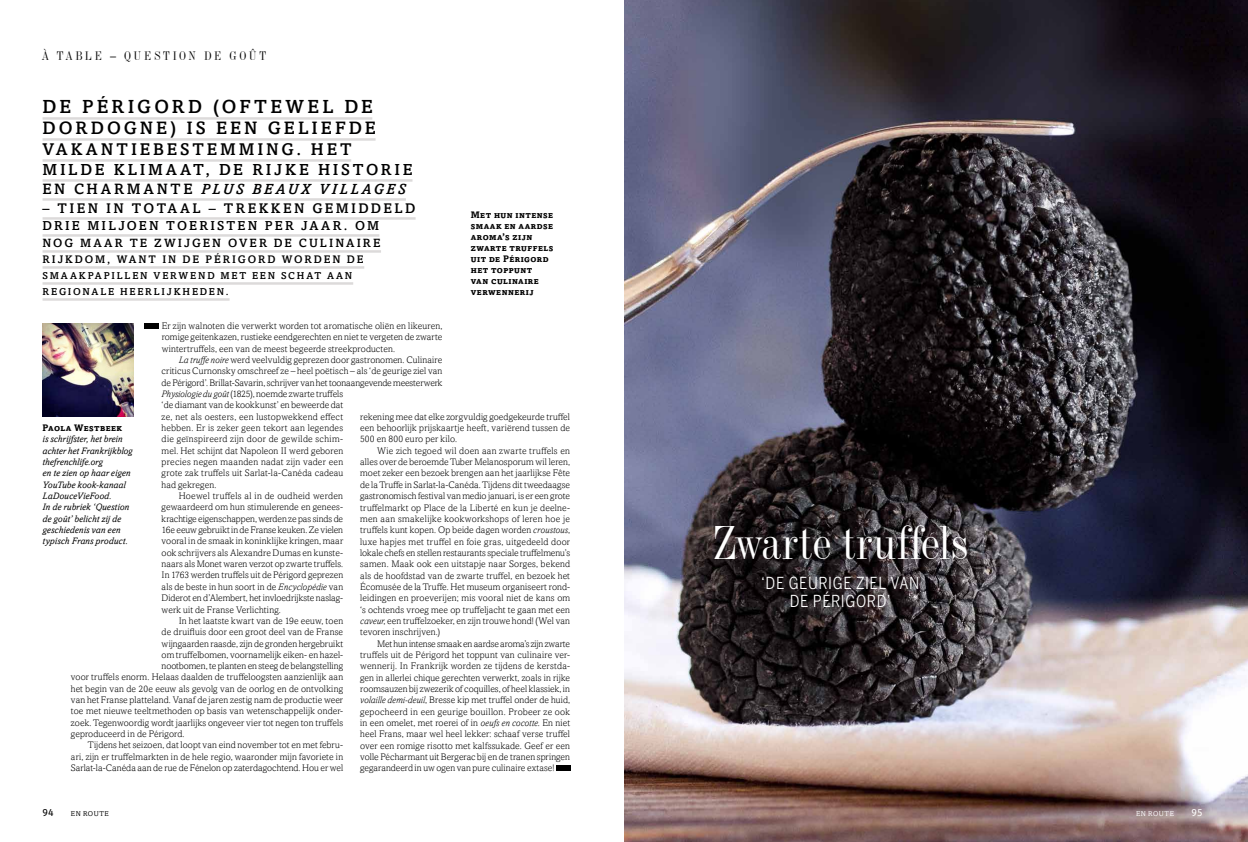
<style>
.page{position:relative;width:1248px;height:842px;background:#fff}
.page>*{position:absolute;margin:0;border:0;box-sizing:border-box;transform-origin:0 0}
.t1{font:45.9px "Industrial 736 BT";letter-spacing:-.005em;color:#fff}
.t2{font:500 19px "Amasis MT Pro";letter-spacing:.165em;color:#000}
.t3{font:500 18px "Amasis MT Pro";letter-spacing:.165em;color:#000}
.t4{font:500 17px "Amasis MT Pro";letter-spacing:.17em;color:#000}
.t5{font:16.5px/18.5px "Benton Sans Cond";letter-spacing:.035em;color:#fff;text-align:center}
.t6{font:500 16px "Amasis MT Pro";letter-spacing:.165em;color:#000}
.t7{font:italic 500 15px "Amasis MT Pro";letter-spacing:.16em;color:#000}
.t8{font:500 14px "Amasis MT Pro";letter-spacing:.17em;color:#000}
.t9{font:500 13px "Amasis MT Pro";letter-spacing:.165em;color:#000}
.t10{font:500 12px "Amasis MT Pro";letter-spacing:.17em;color:#000}
.t11{font:12px "Industrial 736 BT";letter-spacing:.22em;color:#000}
.t12{font:500 11px "Amasis MT Pro";letter-spacing:.17em;color:#000}
.t13{font:500 10px/16px "Amasis MT Pro";letter-spacing:.18em;color:#000}
.t14{font:10px "Unit Offc Pro";color:#000}
.t15{font:10px "Unit Offc Pro";color:#fff}
.t16{font:300 9.5px/11.3px "Amasis MT Pro";letter-spacing:.01em;color:#000;text-align:justify}
.t17{font:italic 9.5px/11.3px "Amasis MT Pro";letter-spacing:.005em;color:#000}
.t18{font:700 9.5px/11px "Amasis MT Pro";letter-spacing:.045em;color:#000}
.t19{font:300 9.5px "Amasis MT Pro";letter-spacing:.03em;color:#000}
.t20{font:300 9.5px "Amasis MT Pro";letter-spacing:-.01em;color:#000}
.t21{font:7px "Amasis MT Pro";letter-spacing:.08em;color:#000}
.t22{font:7px "Amasis MT Pro";letter-spacing:.08em;color:#fff}
.s1{font-style:normal}
.s2{font-style:italic}
</style>
<div class="page">
<img style="left:624px;top:0;width:623px;height:842px">
<hr style="left:43px;top:117px;width:329px;height:3px;background:#dcdada">
<hr style="left:43px;top:138px;width:332px;height:3px;background:#dcdada">
<hr style="left:43px;top:159px;width:308px;height:3px;background:#dcdada">
<hr style="left:43px;top:179px;width:369px;height:3px;background:#dcdada">
<hr style="left:43px;top:198px;width:363px;height:3px;background:#dcdada">
<hr style="left:43px;top:217px;width:372px;height:3px;background:#dcdada">
<hr style="left:43px;top:234px;width:336px;height:3px;background:#dcdada">
<hr style="left:43px;top:250px;width:338px;height:3px;background:#dcdada">
<hr style="left:43px;top:266px;width:321px;height:3px;background:#dcdada">
<hr style="left:43px;top:282px;width:310px;height:3px;background:#dcdada">
<hr style="left:43px;top:298px;width:186px;height:3px;background:#dcdada">
<img style="left:43px;top:323px;width:90px;height:93px">
<div style="left:556px;top:765px;width:14px;height:6px;background:#000"></div>
<div style="left:145px;top:323px;width:14px;height:6px;background:#000"></div>
<p class="t11" style="left:43px;top:48px;width:225px">À TABLE – QUESTION DE GOÛT</p>
<h2 class="t2" style="left:43px;top:96px;width:332px">DE PÉRIGORD (OFTEWEL DE</h2>
<h3 class="t3" style="left:43px;top:118px;width:335px">DORDOGNE) IS EEN GELIEFDE</h3>
<h3 class="t4" style="left:43px;top:140px;width:310px">VAKANTIEBESTEMMING. HET</h3>
<h3 class="t6" style="left:43px;top:160px;width:371px">MILDE KLIMAAT, DE RIJKE HISTORIE</h3>
<h3 class="t7" style="left:43px;top:181px;width:365px"><span class="s1">EN CHARMANTE</span> PLUS BEAUX VILLAGES</h3>
<h3 class="t8" style="left:43px;top:200px;width:374px">– TIEN IN TOTAAL – TREKKEN GEMIDDELD</h3>
<h3 class="t9" style="left:43px;top:218px;width:338px">DRIE MILJOEN TOERISTEN PER JAAR. OM</h3>
<p class="t10" style="left:43px;top:235px;width:339px">NOG MAAR TE ZWIJGEN OVER DE CULINAIRE</p>
<p class="t12" style="left:43px;top:252px;width:322px">RIJKDOM, WANT IN DE PÉRIGORD WORDEN DE</p>
<p class="t13" style="left:43px;top:267px;width:311px">SMAAKPAPILLEN VERWEND MET EEN SCHAT AAN<br>REGIONALE HEERLIJKHEDEN.</p>
<p class="t18" style="left:471px;top:209px;width:84px">Met hun intense smaak en aardse aroma’s zijn zwarte truffels uit de Périgord het toppunt<br>van culinaire verwennerij</p>
<p class="t16" style="left:162px;top:320px;width:282px">Er zijn walnoten die verwerkt worden tot aromatische oliën en likeuren, romige geitenkazen, rustieke eendgerechten en niet te vergeten de zwarte wintertruffels, een van de meest begeerde streekproducten.</p>
<p class="t16" style="left:179px;top:354px;width:265px"><span class="s2">La truffe noire</span> werd veelvuldig geprezen door gastronomen. Culinaire</p>
<p class="t16" style="left:162px;top:366px;width:282px">criticus Curnonsky omschreef ze – heel poëtisch – als ‘de geurige ziel van</p>
<p class="t20" style="left:162px;top:377px;width:282px">de Périgord’. Brillat-Savarin, schrijver van het toonaangevende meesterwerk</p>
<p class="t16" style="left:162px;top:388px;width:183px"><span class="s2">Physiologie du goût</span> (1825), noemde zwarte truffels</p>
<p class="t16" style="left:162px;top:400px;width:183px">‘de diamant van de kookkunst’ en beweerde dat</p>
<p class="t16" style="left:162px;top:411px;width:183px">ze, net als oesters, een lustopwekkend effect</p>
<p class="t16" style="left:162px;top:422px;width:183px">hebben. Er is zeker geen tekort aan legendes</p>
<p class="t19" style="left:162px;top:434px;width:183px">die geïnspireerd zijn door de gewilde schim-</p>
<p class="t16" style="left:162px;top:445px;width:183px">mel. Het schijnt dat Napoleon II werd geboren</p>
<p class="t19" style="left:162px;top:456px;width:183px">precies negen maanden nadat zijn vader een</p>
<p class="t16" style="left:162px;top:468px;width:183px">grote zak truffels uit Sarlat-la-Canéda cadeau</p>
<p class="t16" style="left:162px;top:479px;width:56px">had gekregen.</p>
<p class="t19" style="left:179px;top:490px;width:166px">Hoewel truffels al in de oudheid werden</p>
<p class="t16" style="left:162px;top:502px;width:183px">gewaardeerd om hun stimulerende en genees-</p>
<p class="t16" style="left:162px;top:513px;width:183px">krachtige eigenschappen, werden ze pas sinds de</p>
<p class="t16" style="left:162px;top:524px;width:183px">16e eeuw gebruikt in de Franse keuken. Ze vielen</p>
<p class="t16" style="left:162px;top:536px;width:183px">vooral in de smaak in koninklijke kringen, maar</p>
<p class="t16" style="left:162px;top:547px;width:183px">ook schrijvers als Alexandre Dumas en kunste-</p>
<p class="t16" style="left:162px;top:558px;width:183px">naars als Monet waren verzot op zwarte truffels.</p>
<p class="t16" style="left:162px;top:570px;width:183px">In 1763 werden truffels uit de Périgord geprezen</p>
<p class="t16" style="left:162px;top:581px;width:183px">als de beste in hun soort in de <span class="s2">Encyclopédie</span> van</p>
<p class="t16" style="left:162px;top:592px;width:183px">Diderot en d’Alembert, het invloedrijkste naslag-</p>
<p class="t16" style="left:162px;top:604px;width:121px">werk uit de Franse Verlichting.</p>
<p class="t16" style="left:179px;top:615px;width:166px">In het laatste kwart van de 19e eeuw, toen</p>
<p class="t16" style="left:162px;top:626px;width:183px">de druifluis door een groot deel van de Franse</p>
<p class="t16" style="left:162px;top:638px;width:183px">wijngaarden raasde, zijn de gronden hergebruikt</p>
<p class="t16" style="left:162px;top:649px;width:183px">om truffelbomen, voornamelijk eiken- en hazel-</p>
<p class="t16" style="left:162px;top:660px;width:183px">nootbomen, te planten en steeg de belangstelling</p>
<p class="t16" style="left:360px;top:411px;width:211px">rekening mee dat elke zorgvuldig goedgekeurde truffel een behoorlijk prijskaartje heeft, variërend tussen de 500 en 800 euro per kilo.</p>
<p class="t16" style="left:360px;top:445px;width:211px;text-indent:17px">Wie zich tegoed wil doen aan zwarte truffels en alles over de beroemde Tuber Melanosporum wil leren, moet zeker een bezoek brengen aan het jaarlijkse Fête de la Truffe in Sarlat-la-Canéda. Tijdens dit tweedaagse gastronomisch festival van medio januari, is er een grote truffelmarkt op Place de la Liberté en kun je deelne&shy;men aan smakelijke kookworkshops of leren hoe je truffels kunt kopen. Op beide dagen worden <span class="s2">croustous</span>, luxe hapjes met truffel en foie gras, uitgedeeld door lokale chefs en stellen restaurants speciale truffelmenu’s samen. Maak ook een uitstapje naar Sorges, bekend als de hoofdstad van de zwarte truffel, en bezoek het Écomusée de la Truffe. Het museum organiseert rond&shy;leidingen en proeverijen; mis vooral niet de kans om ‘s ochtends vroeg mee op truffeljacht te gaan met een <span class="s2">caveur</span>, een truffelzoeker, en zijn trouwe hond! (Wel van tevoren inschrijven.)</p>
<p class="t16" style="left:360px;top:638px;width:211px;text-indent:17px">Met hun intense smaak en aardse aroma’s zijn zwarte truffels uit de Périgord het toppunt van culinaire ver&shy;wennerij. In Frankrijk worden ze tijdens de kerstda&shy;gen in allerlei chique gerechten verwerkt, zoals in rijke roomsauzen bij zwezerik of coquilles, of heel klassiek, in <span class="s2">volaille demi-deuil</span>, Bresse kip met truffel onder de huid, gepocheerd in een geurige bouillon. Probeer ze ook in een omelet, met roerei of in <span class="s2">oeufs en cocotte</span>. En niet heel Frans, maar wel heel lekker: schaaf verse truffel over een romige risotto met kalfssukade. Geef er een volle Pécharmant uit Bergerac bij en de tranen springen gegarandeerd in uw ogen van pure culinaire extase!</p>
<p class="t18" style="left:43px;top:422px;width:81px">Paola Westbeek</p>
<p class="t17" style="left:43px;top:434px;width:92px">is schrijfster, het brein achter het Frankrijkblog thefrenchlife.org<br>en te zien op haar eigen<br>YouTube kook-kanaal<br>LaDouceVieFood.<br>In de rubriek ‘Question de goût’ belicht zij de geschiedenis van een typisch Frans product.</p>
<p class="t16" style="left:71px;top:672px;width:274px">voor truffels enorm. Helaas daalden de truffeloogsten aanzienlijk aan het begin van de 20e eeuw als gevolg van de oorlog en de ontvolking van het Franse platteland. Vanaf de jaren zestig nam de productie weer toe met nieuwe teeltmethoden op basis van wetenschappelijk onder&shy;zoek. Tegenwoordig wordt jaarlijks ongeveer vier tot negen ton truffels geproduceerd in de Périgord.</p>
<p class="t16" style="left:71px;top:740px;width:274px;text-indent:17px">Tijdens het seizoen, dat loopt van eind november tot en met febru&shy;ari, zijn er truffelmarkten in de hele regio, waaronder mijn favoriete in Sarlat-la-Canéda aan de rue de Fénelon op zaterdagochtend. Hou er wel</p>
<p class="t14" style="left:43px;top:806px;width:13px">94</p>
<p class="t21" style="left:71px;top:810px;width:39px">EN ROUTE</p>
<h1 class="t1" style="left:712px;top:514px;width:258px">Zwarte truffels</h1>
<h3 class="t5" style="left:761px;top:573px;width:160px">‘DE GEURIGE ZIEL VAN<br>DE PÉRIGORD’</h3>
<p class="t22" style="left:1135px;top:810px;width:39px">EN ROUTE</p>
<p class="t15" style="left:1191px;top:806px;width:12px">95</p>
</div>
